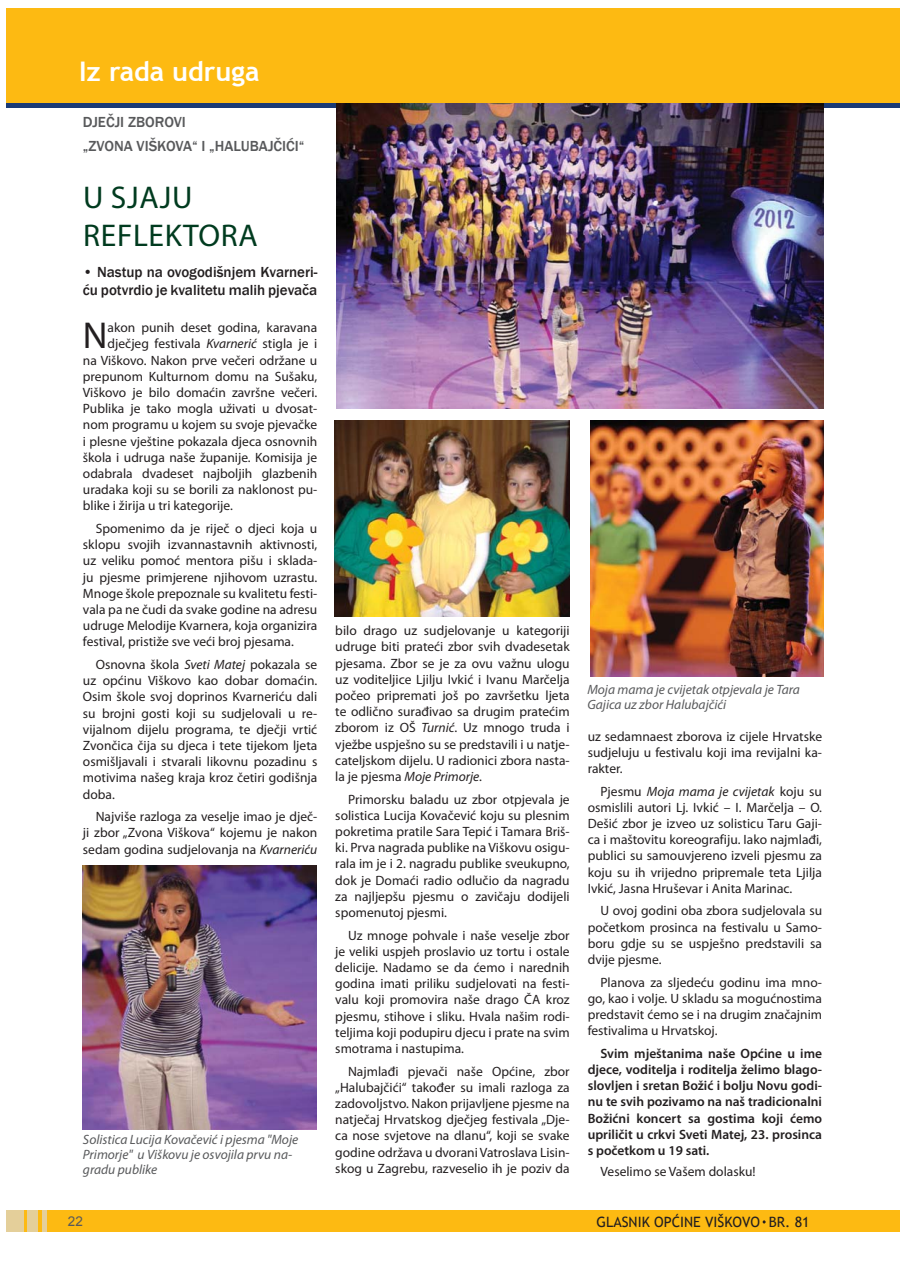
<style>
.page{position:relative;width:906px;height:1280px;background:#fff}
.page>*{position:absolute;margin:0;border:0;box-sizing:border-box;transform-origin:0 0}
.t1{font:37.5px "Myriad Pro";color:#231f20}
.t2{font:31.5px/37.8px "Myriad Pro";letter-spacing:.02em;color:#003b1f}
.t3{font:700 27px "Trebuchet MS";color:#fff}
.t4{font:500 15px/18px "Franklin Gothic";color:#231f20}
.t5{font:500 15px/24.5px "Franklin Gothic";color:#58595b}
.t6{font:14.25px "Trebuchet MS";color:#231f20}
.t7{font:13.5px/16.2px "Myriad Pro";color:#231f20;text-align:justify}
.t8{font:600 13.5px/16.2px "Myriad Pro";color:#231f20;text-align:justify}
.t9{font:italic 13.5px/15px "Myriad Pro";color:#58595b}
.t10{font:13.5px "Arial";color:#58595b}
.s1{font-style:italic}
</style>
<div class="page">
<div style="left:6px;top:9px;width:893px;height:94px;background:#fdba12"></div>
<div style="left:6px;top:103px;width:893px;height:5px;background:#1a3a75"></div>
<div style="left:6px;top:1210px;width:893px;height:21px;background:#fdba12"></div>
<div style="left:42px;top:1210px;width:5px;height:21px;background:#e4cf9a"></div>
<div style="left:27px;top:1210px;width:10px;height:21px;background:#e4cf9a"></div>
<div style="left:6px;top:1210px;width:18px;height:21px;background:#e4cf9a"></div>
<img style="left:336px;top:103px;width:487px;height:306px">
<img style="left:335px;top:420px;width:234px;height:196px">
<img style="left:83px;top:866px;width:234px;height:263px">
<img style="left:590px;top:420px;width:233px;height:257px">
<h3 class="t3" style="left:79px;top:56px;width:182px">Iz rada udruga</h3>
<p class="t5" style="left:83px;top:110px;width:223px">DJEČJI ZBOROVI<br>„ZVONA VIŠKOVA“ I „HALUBAJČIĆI“</p>
<h2 class="t2" style="left:83px;top:182px;width:176px">U SJAJU<br>REFLEKTORA</h2>
<p class="t4" style="left:83px;top:262px;width:236px">• Nastup na ovogodišnjem Kvarneri&shy;ću potvrdio je kvalitetu malih pjevača</p>
<h1 class="t1" style="left:83px;top:322px;width:26px">N</h1>
<p class="t7" style="left:108px;top:321px;width:211px">akon punih deset godina, karavana</p>
<p class="t7" style="left:108px;top:337px;width:211px">dječjeg festivala <span class="s1">Kvarnerić</span> stigla je i</p>
<p class="t7" style="left:83px;top:353px;width:236px">na Viškovo. Nakon prve večeri održane u</p>
<p class="t7" style="left:83px;top:370px;width:236px">prepunom Kulturnom domu na Sušaku,</p>
<p class="t7" style="left:83px;top:386px;width:236px">Viškovo je bilo domaćin završne večeri.</p>
<p class="t7" style="left:83px;top:402px;width:236px">Publika je tako mogla uživati u dvosat-</p>
<p class="t7" style="left:83px;top:418px;width:236px">nom programu u kojem su svoje pjevačke</p>
<p class="t7" style="left:83px;top:434px;width:236px">i plesne vještine pokazala djeca osnovnih</p>
<p class="t7" style="left:83px;top:451px;width:236px">škola i udruga naše županije. Komisija je</p>
<p class="t7" style="left:83px;top:467px;width:236px">odabrala dvadeset najboljih glazbenih</p>
<p class="t7" style="left:83px;top:483px;width:236px">uradaka koji su se borili za naklonost pu-</p>
<p class="t7" style="left:83px;top:499px;width:151px">blike i žirija u tri kategorije.</p>
<p class="t7" style="left:83px;top:522px;width:236px;text-indent:13px">Spomenimo da je riječ o djeci koja u sklopu svojih izvannastavnih aktivnosti, uz veliku pomoć mentora pišu i sklada&shy;ju pjesme primjerene njihovom uzrastu.<br>Mnoge škole prepoznale su kvalitetu festi&shy;vala pa ne čudi da svake godine na adresu udruge Melodije Kvarnera, koja organizira festival, pristiže sve veći broj pjesama.</p>
<p class="t7" style="left:83px;top:658px;width:236px;text-indent:13px">Osnovna škola <span class="s1">Sveti Matej</span> pokazala se uz općinu Viškovo kao dobar domaćin.<br>Osim škole svoj doprinos Kvarneriću dali su brojni gosti koji su sudjelovali u re&shy;vijalnom dijelu programa, te dječji vrtić Zvončica čija su djeca i tete tijekom ljeta osmišljavali i stvarali likovnu pozadinu s motivima našeg kraja kroz četiri godišnja doba.</p>
<p class="t7" style="left:83px;top:810px;width:236px;text-indent:13px">Najviše razloga za veselje imao je dječ&shy;ji zbor „Zvona Viškova“ kojemu je nakon sedam godina sudjelovanja na <span class="s1">Kvarneriću</span></p>
<p class="t9" style="left:83px;top:1133px;width:217px">Solistica Lucija Kovačević i pjesma "Moje<br>Primorje" u Viškovu je osvojila prvu na&shy;gradu publike</p>
<p class="t7" style="left:335px;top:624px;width:236px">bilo drago uz sudjelovanje u kategoriji udruge biti prateći zbor svih dvadesetak pjesama. Zbor se je za ovu važnu ulogu uz voditeljice Ljilju Ivkić i Ivanu Marčelja počeo pripremati još po završetku ljeta te odlično surađivao sa drugim pratećim zborom iz OŠ <span class="s1">Turnić</span>. Uz mnogo truda i vježbe uspješno su se predstavili i u natje&shy;cateljskom dijelu. U radionici zbora nasta&shy;la je pjesma <span class="s1">Moje Primorje</span>.</p>
<p class="t7" style="left:335px;top:792px;width:236px;text-indent:13px">Primorsku baladu uz zbor otpjevala je solistica Lucija Kovačević koju su plesnim pokretima pratile Sara Tepić i Tamara Briš&shy;ki. Prva nagrada publike na Viškovu osigu&shy;rala im je i 2. nagradu publike sveukupno, dok je Domaći radio odlučio da nagradu za najljepšu pjesmu o zavičaju dodijeli spomenutoj pjesmi.</p>
<p class="t7" style="left:335px;top:928px;width:236px;text-indent:13px">Uz mnoge pohvale i naše veselje zbor je veliki uspjeh proslavio uz tortu i ostale delicije. Nadamo se da ćemo i narednih godina imati priliku sudjelovati na festi&shy;valu koji promovira naše drago ČA kroz pjesmu, stihove i sliku. Hvala našim rodi&shy;teljima koji podupiru djecu i prate na svim smotrama i nastupima.</p>
<p class="t7" style="left:335px;top:1064px;width:236px;text-indent:13px">Najmlađi pjevači naše Općine, zbor „Halubajčići“ također su imali razloga za zadovoljstvo. Nakon prijavljene pjesme na natječaj Hrvatskog dječjeg festivala „Dje&shy;ca nose svjetove na dlanu“, koji se svake godine održava u dvorani Vatroslava Lisin&shy;skog u Zagrebu, razveselio ih je poziv da</p>
<p class="t9" style="left:587px;top:683px;width:214px">Moja mama je cvijetak otpjevala je Tara<br>Gajica uz zbor Halubajčići</p>
<p class="t7" style="left:588px;top:729px;width:236px">uz sedamnaest zborova iz cijele Hrvatske sudjeluju u festivalu koji ima revijalni ka&shy;rakter.</p>
<p class="t7" style="left:588px;top:784px;width:236px;text-indent:13px">Pjesmu <span class="s1">Moja mama je cvijetak</span> koju su osmislili autori Lj. Ivkić – I. Marčelja – O.<br>Dešić zbor je izveo uz solisticu Taru Gaji&shy;ca i maštovitu koreografiju. Iako najmlađi, publici su samouvjereno izveli pjesmu za koju su ih vrijedno pripremale teta Ljilja Ivkić, Jasna Hruševar i Anita Marinac.</p>
<p class="t7" style="left:588px;top:904px;width:236px;text-indent:13px">U ovoj godini oba zbora sudjelovala su početkom prosinca na festivalu u Samo&shy;boru gdje su se uspješno predstavili sa dvije pjesme.</p>
<p class="t7" style="left:588px;top:975px;width:236px;text-indent:13px">Planova za sljedeću godinu ima mno&shy;go, kao i volje. U skladu sa mogućnostima predstavit ćemo se i na drugim značajnim festivalima u Hrvatskoj.</p>
<p class="t8" style="left:588px;top:1046px;width:236px;text-indent:13px">Svim mještanima naše Općine u ime djece, voditelja i roditelja želimo blago&shy;slovljen i sretan Božić i bolju Novu godi&shy;nu te svih pozivamo na naš tradicionalni Božićni koncert sa gostima koji ćemo upriličit u crkvi Sveti Matej, 23. prosinca s početkom u 19 sati.</p>
<p class="t7" style="left:600px;top:1164px;width:157px">Veselimo se Vašem dolasku!</p>
<p class="t10" style="left:68px;top:1212px;width:17px">2222</p>
<p class="t6" style="left:596px;top:1214px;width:215px">GLASNIK OPĆINE VIŠKOVO BR. 81</p>
</div>
